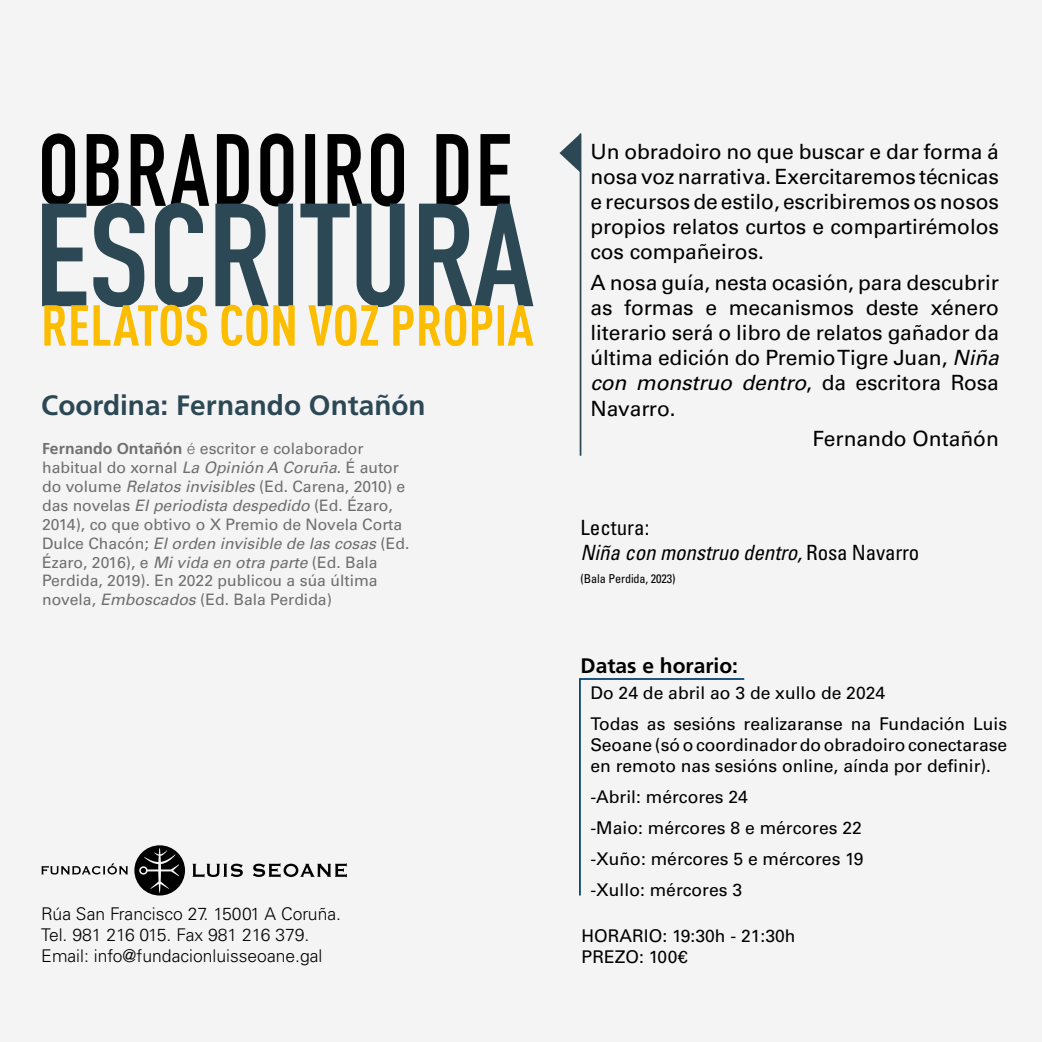
<style>
.page{position:relative;width:1042px;height:1042px;background:#f4f4f4}
.page>*{position:absolute;margin:0;border:0;box-sizing:border-box;transform-origin:0 0}
.t1{font:700 28px "Frutiger LT Std";color:#2c4854}
.t2{font:21px/25.2px "Univers LT Std";letter-spacing:-.005em;color:#000;text-align:justify}
.t3{font:italic condensed 21px/25.2px "Univers LT Std";letter-spacing:-.005em;color:#000}
.t4{font:700 21px "Frutiger LT Std";color:#000}
.t5{font:17.5px/31px "Univers LT Std";color:#000}
.t6{font:300 17.5px/21px "Univers LT Std";color:#000}
.t7{font:15.75px/18.9px "Univers LT Std";color:#706f6f}
.t8{font:condensed 12.25px "Univers LT Std";letter-spacing:-.01em;color:#000}
.s1{font-family:"Frutiger LT Std";font-weight:700}
.s2{font-weight:300}
.s3{font-style:italic}
.s4{font-style:normal}
</style>
<div class="page">
<svg style="left:192px;top:863px;width:51px;height:14px"></svg>
<svg style="left:253px;top:863px;width:94px;height:14px"></svg>
<svg style="left:41px;top:863px;width:87px;height:11px"></svg>
<svg style="left:134px;top:845px;width:51px;height:50px"></svg>
<svg style="left:42px;top:133px;width:468px;height:70px"></svg>
<svg style="left:42px;top:203px;width:491px;height:104px"></svg>
<svg style="left:559px;top:133px;width:21px;height:40px"></svg>
<hr style="left:580px;top:133px;width:1px;height:323px;background:#2c4854">
<svg style="left:44px;top:305px;width:489px;height:41px"></svg>
<svg style="left:579px;top:678px;width:166px;height:218px"></svg>
<h1 class="t1" style="left:41px;top:388px;width:386px">Coordina: Fernando Ontañón</h1>
<p class="t7" style="left:42px;top:439px;width:369px"><span class="s1">Fernando Ontañón</span> <span class="s2">é</span> escritor e colaborador habitual do xornal <span class="s3">La Opinión A Coruña</span>. É autor do volume <span class="s3">Relatos invisibles</span> (Ed. Carena, 2010) e das novelas <span class="s3">El periodista despedido</span> (Ed. Ézaro, 2014), co que obtivo o X Premio de Novela Corta Dulce Chacón; <span class="s3">El orden invisible de las cosas</span> (Ed.<br>Ézaro, 2016), e <span class="s3">Mi vida en otra parte</span> (Ed. Bala Perdida, 2019). En 2022 publicou a súa última novela, <span class="s3">Emboscados</span> (Ed. Bala Perdida)</p>
<p class="t6" style="left:41px;top:903px;width:301px">Rúa San Francisco 27. 15001 A Coruña.<br>Tel. 981 216 015. Fax 981 216 379.<br>Email: info@fundacionluisseoane.gal</p>
<p class="t2" style="left:590px;top:139px;width:410px">Un obradoiro no que buscar e dar forma á nosa voz narrativa. Exercitaremos técnicas e recursos de estilo, escribiremos os nosos propios relatos curtos e compartirémolos cos compañeiros.</p>
<p class="t2" style="left:590px;top:270px;width:410px">A nosa guía, nesta ocasión, para descubrir as formas e mecanismos deste xénero literario será o libro de relatos gañador da última edición do Premio Tigre Juan, <span class="s3">Niña con monstruo dentro</span>, da escritora Rosa Navarro.</p>
<p class="t2" style="left:812px;top:426px;width:188px">Fernando Ontañón</p>
<p class="t3" style="left:580px;top:515px;width:340px"><span class="s4">Lectura:<br></span>Niña con monstruo dentro, <span class="s4">Rosa Navarro</span></p>
<p class="t8" style="left:580px;top:571px;width:96px">(Bala Perdida, 2023)</p>
<p class="t4" style="left:580px;top:653px;width:159px">Datas e horario:</p>
<p class="t5" style="left:590px;top:677px;width:418px">Do 24 de abril ao 3 de xullo de 2024<br>Todas as sesións realizaranse na Fundación Luis</p>
<p class="t5" style="left:590px;top:734px;width:418px;line-height:21px">Seoane (só o coordinador do obradoiro conectarase en remoto nas sesións online, aínda por definir).</p>
<p class="t5" style="left:590px;top:781px;width:275px">-Abril: mércores 24<br>-Maio: mércores 8 e mércores 22 -Xuño: mércores 5 e mércores 19 -Xullo: mércores 3</p>
<p class="t5" style="left:582px;top:925px;width:215px;line-height:21px">HORARIO: 19:30h - 21:30h<br>PREZO: 100€</p>
</div>
